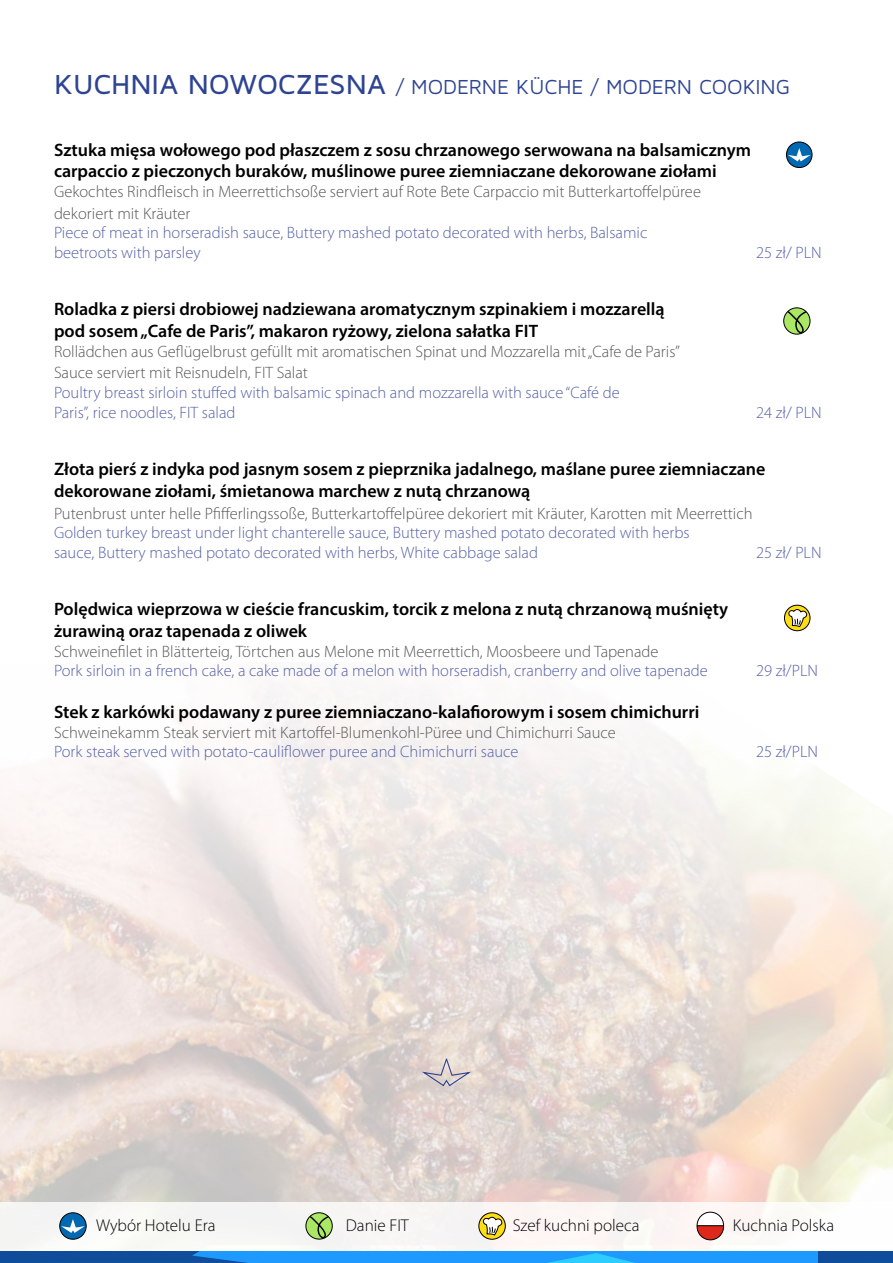
<style>
.page{position:relative;width:893px;height:1263px;background:#fff}
.page>*{position:absolute;margin:0;border:0;box-sizing:border-box;transform-origin:0 0}
.t1{font:21px "Maven Pro";letter-spacing:-.005em;color:#2e4492}
.t2{font:600 18px/21.6px "Myriad Pro";color:#000}
.t3{font:300 17.1px "Myriad Pro";color:#000}
.t4{font:300 16.5px/19.8px "Myriad Pro";color:#5661a7}
.t5{font:300 16.5px/21.6px "Myriad Pro";color:#575756}
.s1{font-weight:500;font-size:28.5px}
</style>
<div class="page">
<img style="left:0;top:688px;width:893px;height:514px">
<div style="left:0;top:1251px;width:893px;height:12px;background:#0f4d9a"></div>
<div style="left:0;top:1202px;width:893px;height:49px;background:#f8f6f4"></div>
<svg style="left:786px;top:142px;width:26px;height:26px"></svg>
<div style="left:786px;top:142px;width:26px;height:26px;border:1px solid #000;border-radius:50%"></div>
<svg style="left:788px;top:148px;width:23px;height:13px"></svg>
<svg style="left:784px;top:605px;width:26px;height:26px"></svg>
<div style="left:784px;top:605px;width:26px;height:26px;border:1px solid #000;border-radius:50%"></div>
<svg style="left:788px;top:609px;width:19px;height:19px"></svg>
<svg style="left:419px;top:1052px;width:55px;height:35px;background:#d6ccca"></svg>
<div style="left:60px;top:1213px;width:26px;height:26px;background:#0069b1;border-radius:50%"></div>
<div style="left:60px;top:1212px;width:26px;height:27px;border:1px solid #000;border-radius:50%"></div>
<svg style="left:61px;top:1219px;width:24px;height:14px"></svg>
<svg style="left:192px;top:1212px;width:701px;height:51px"></svg>
<svg style="left:784px;top:308px;width:26px;height:26px"></svg>
<div style="left:783px;top:307px;width:27px;height:27px;border:1px solid #000;border-radius:50%"></div>
<svg style="left:786px;top:310px;width:22px;height:25px"></svg>
<p class="t1" style="left:54px;top:74px;width:737px"><span class="s1">KUCHNIA NOWOCZESNA</span> / MODERNE KÜCHE / MODERN COOKING</p>
<p class="t2" style="left:54px;top:138px;width:699px">Sztuka mięsa wołowego pod płaszczem z sosu chrzanowego serwowana na balsamicznym carpaccio z pieczonych buraków, muślinowe puree ziemniaczane dekorowane ziołami</p>
<p class="t5" style="left:54px;top:180px;width:648px">Gekochtes Rindfleisch in Meerrettichsoße serviert auf Rote Bete Carpaccio mit Butterkartoffelpüree dekoriert mit Kräuter</p>
<p class="t4" style="left:54px;top:223px;width:595px">Piece of meat in horseradish sauce, Buttery mashed potato decorated with herbs, Balsamic beetroots with parsley</p>
<p class="t4" style="left:756px;top:243px;width:67px">25 zł/ PLN</p>
<p class="t2" style="left:54px;top:298px;width:612px">Roladka z piersi drobiowej nadziewana aromatycznym szpinakiem i mozzarellą pod sosem „Cafe de Paris”, makaron ryżowy, zielona sałatka FIT</p>
<p class="t5" style="left:54px;top:340px;width:627px">Rollädchen aus Geflügelbrust gefüllt mit aromatischen Spinat und Mozzarella mit „Cafe de Paris”<br>Sauce serviert mit Reisnudeln, FIT Salat</p>
<p class="t4" style="left:54px;top:383px;width:567px">Poultry breast sirloin stuffed with balsamic spinach and mozzarella with sauce “Café de<br>Paris”, rice noodles, FIT salad</p>
<p class="t4" style="left:756px;top:402px;width:67px">24 zł/ PLN</p>
<p class="t2" style="left:54px;top:458px;width:713px">Złota pierś z indyka pod jasnym sosem z pieprznika jadalnego, maślane puree ziemniaczane dekorowane ziołami, śmietanowa marchew z nutą chrzanową</p>
<p class="t5" style="left:54px;top:502px;width:700px">Putenbrust unter helle Pfifferlingssoße, Butterkartoffelpüree dekoriert mit Kräuter, Karotten mit Meerrettich</p>
<p class="t4" style="left:54px;top:523px;width:637px">Golden turkey breast under light chanterelle sauce, Buttery mashed potato decorated with herbs sauce, Buttery mashed potato decorated with herbs, White cabbage salad</p>
<p class="t4" style="left:756px;top:543px;width:67px">25 zł/ PLN</p>
<p class="t2" style="left:54px;top:598px;width:676px">Polędwica wieprzowa w cieście francuskim, torcik z melona z nutą chrzanową muśnięty żurawiną oraz tapenada z oliwek</p>
<p class="t5" style="left:54px;top:640px;width:606px">Schweinefilet in Blätterteig, Törtchen aus Melone mit Meerrettich, Moosbeere und Tapenade</p>
<p class="t4" style="left:54px;top:661px;width:655px">Pork sirloin in a french cake, a cake made of a melon with horseradish, cranberry and olive tapenade</p>
<p class="t4" style="left:756px;top:661px;width:63px">29 zł/PLN</p>
<p class="t2" style="left:54px;top:700px;width:647px">Stek z karkówki podawany z puree ziemniaczano-kalafiorowym i sosem chimichurri</p>
<p class="t5" style="left:54px;top:721px;width:563px">Schweinekamm Steak serviert mit Kartoffel-Blumenkohl-Püree und Chimichurri Sauce</p>
<p class="t4" style="left:54px;top:742px;width:466px">Pork steak served with potato-cauliflower puree and Chimichurri sauce</p>
<p class="t4" style="left:756px;top:742px;width:63px">25 zł/PLN</p>
<p class="t3" style="left:96px;top:1215px;width:121px">Wybór Hotelu Era</p>
<p class="t3" style="left:346px;top:1215px;width:65px">Danie FIT</p>
<p class="t3" style="left:513px;top:1215px;width:128px">Szef kuchni poleca</p>
<p class="t3" style="left:733px;top:1215px;width:103px">Kuchnia Polska</p>
</div>
